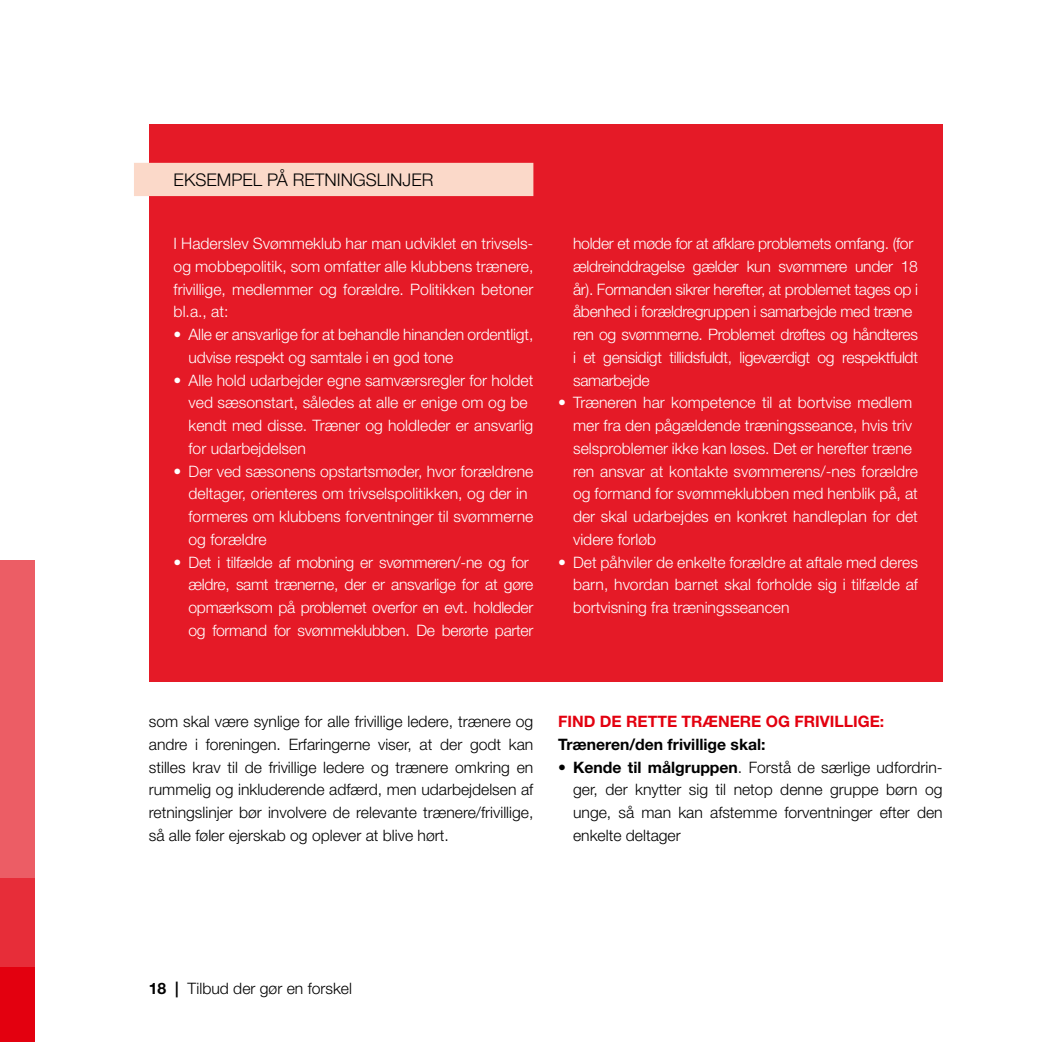
<style>
.page{position:relative;width:1042px;height:1042px;background:#fff}
.page>*{position:absolute;margin:0;border:0;box-sizing:border-box;transform-origin:0 0}
.t1{font:300 17.5px "Helvetica Neue LT Std";color:#000}
.t2{font:300 15.75px/22.8px "Helvetica Neue LT Std";color:#fff}
.t3{font:300 15.75px/22.8px "Helvetica Neue LT Std";color:#000;text-align:justify}
.t4{font:300 15.75px/22.8px "Helvetica Neue LT Std";letter-spacing:-.02em;color:#fff}
.t5{font:700 15.75px "Helvetica Neue LT Std";color:#e3000f}
.t6{font:700 15.75px "Helvetica Neue LT Std";color:#000}
.s1{font-weight:700}
</style>
<div class="page">
<div style="left:0;top:561px;width:35px;height:481px;background:#ec5d65"></div>
<div style="left:0;top:878px;width:35px;height:89px;background:#e72d39"></div>
<div style="left:0;top:967px;width:35px;height:75px;background:#e3000f"></div>
<div style="left:149px;top:124px;width:794px;height:557px;background:#e51a27"></div>
<div style="left:134px;top:163px;width:399px;height:33px;background:#fbd9c9"></div>
<p class="t1" style="left:174px;top:169px;width:261px">EKSEMPEL PÅ RETNINGSLINJER</p>
<p class="t2" style="left:174px;top:232px;width:361px;text-align:justify">I Haderslev Svømmeklub har man udviklet en trivsels&shy;og mobbepolitik, som omfatter alle klubbens trænere, frivillige, medlemmer og forældre. Politikken betoner bl.a., at:</p>
<p class="t2" style="left:189px;top:323px;width:346px;text-indent:-15px">• Alle er ansvarlige for at behandle hinanden ordentligt, udvise respekt og samtale i en god tone</p>
<p class="t2" style="left:189px;top:368px;width:346px;text-indent:-15px">• Alle hold udarbejder egne samværsregler for holdet ved sæsonstart, således at alle er enige om og be kendt med disse. Træner og holdleder er ansvarlig for udarbejdelsen</p>
<p class="t2" style="left:189px;top:459px;width:346px;text-indent:-15px">• Der ved sæsonens opstartsmøder, hvor forældrene deltager, orienteres om trivselspolitikken, og der in formeres om klubbens forventninger til svømmerne og forældre</p>
<p class="t4" style="left:189px;top:550px;width:346px;text-indent:-15px">• Det i tilfælde af mobning er svømmeren/-ne og for ældre, samt trænerne, der er ansvarlige for at gøre opmærksom på problemet overfor en evt. holdleder og formand for svømmeklubben. De berørte parter</p>
<p class="t4" style="left:573px;top:232px;width:346px">holder et møde for at afklare problemets omfang. (for ældreinddragelse gælder kun svømmere under 18 år). Formanden sikrer herefter, at problemet tages op i åbenhed i forældregruppen i samarbejde med træne ren og svømmerne. Problemet drøftes og håndteres i et gensidigt tillidsfuldt, ligeværdigt og respektfuldt samarbejde</p>
<p class="t2" style="left:573px;top:391px;width:346px;text-indent:-15px">• Træneren har kompetence til at bortvise medlem mer fra den pågældende træningsseance, hvis triv selsproblemer ikke kan løses. Det er herefter træne ren ansvar at kontakte svømmerens/-nes forældre og formand for svømmeklubben med henblik på, at der skal udarbejdes en konkret handleplan for det videre forløb</p>
<p class="t2" style="left:573px;top:550px;width:346px;text-align:justify;text-indent:-15px">• Det påhviler de enkelte forældre at aftale med deres barn, hvordan barnet skal forholde sig i tilfælde af bortvisning fra træningsseancen</p>
<p class="t3" style="left:149px;top:710px;width:386px">som skal være synlige for alle frivillige ledere, trænere og andre i foreningen. Erfaringerne viser, at der godt kan stilles krav til de frivillige ledere og trænere omkring en rummelig og inkluderende adfærd, men udarbejdelsen af retningslinjer bør involvere de relevante trænere/frivillige, så alle føler ejerskab og oplever at blive hørt.</p>
<p class="t5" style="left:558px;top:711px;width:328px">FIND DE RETTE TRÆNERE OG FRIVILLIGE:</p>
<p class="t6" style="left:558px;top:734px;width:209px">Træneren/den frivillige skal:</p>
<p class="t3" style="left:573px;top:755px;width:371px;text-indent:-15px">• <span class="s1">Kende til målgruppen</span>. Forstå de særlige udfordrin&shy;ger, der knytter sig til netop denne gruppe børn og unge, så man kan afstemme forventninger efter den enkelte deltager</p>
<p class="t3" style="left:149px;top:977px;width:205px"><span class="s1">18 |</span> Tilbud der gør en forskel</p>
</div>
